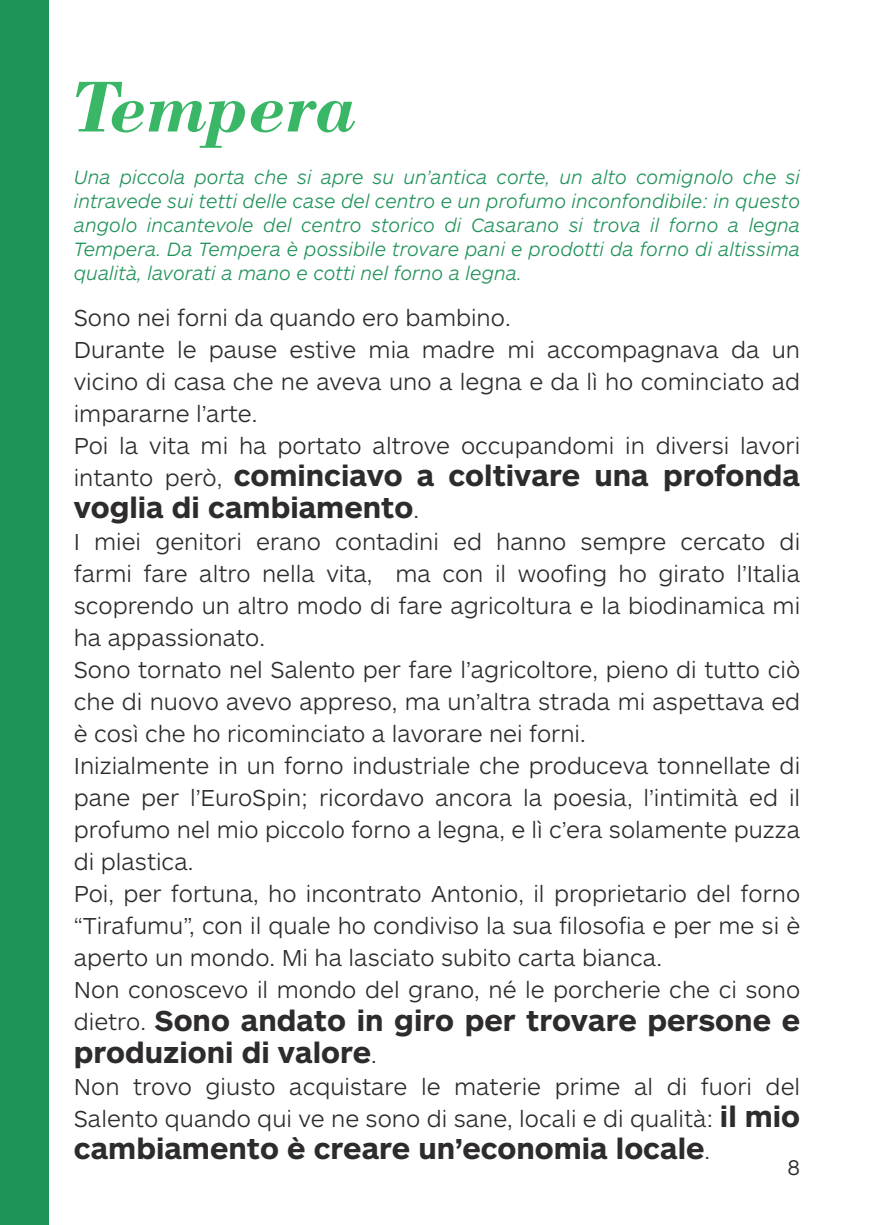
<style>
.page{position:relative;width:874px;height:1225px;background:#fff}
.page>*{position:absolute;margin:0;border:0;box-sizing:border-box;transform-origin:0 0}
.t1{font:italic 700 76px "Bodoni BT";color:#3ab667}
.t2{font:700 30px/32px "ARS Maquette Pro";color:#2e2b2c}
.t3{font:300 24px/32px "ARS Maquette Pro";color:#2e2b2c}
.t4{font:300 22px "ARS Maquette Pro";color:#2e2b2c}
.t5{font:italic 300 20px/24px "ARS Maquette Pro";color:#209359;text-align:justify}
.s1{font-weight:300;font-size:24px}
.s2{font-weight:700;font-size:30px}
</style>
<div class="page">
<div style="left:0;top:0;width:48px;height:1225px;background:#209359"></div>
<h1 class="t1" style="left:74px;top:59px;width:286px">Tempera</h1>
<p class="t5" style="left:74px;top:164px;width:727px">Una piccola porta che si apre su un’antica corte, un alto comignolo che si intravede sui tetti delle case del centro e un profumo inconfondibile: in questo angolo incantevole del centro storico di Casarano si trova il forno a legna Tempera. Da Tempera è possibile trovare pani e prodotti da forno di altissima qualità, lavorati a mano e cotti nel forno a legna.</p>
<p class="t3" style="left:74px;top:301px;width:727px">Sono nei forni da quando ero bambino.<br>Durante le pause estive mia madre mi accompagnava da un vicino di casa che ne aveva uno a legna e da lì ho cominciato ad impararne l’arte.<br>Poi la vita mi ha portato altrove occupandomi in diversi lavori</p>
<p class="t2" style="left:74px;top:458px;width:727px"><span class="s1">intanto però,</span> cominciavo a coltivare una profonda voglia di cambiamento<span class="s1">.</span></p>
<p class="t3" style="left:74px;top:525px;width:727px">I miei genitori erano contadini ed hanno sempre cercato di farmi fare altro nella vita, ma con il woofing ho girato l’Italia scoprendo un altro modo di fare agricoltura e la biodinamica mi ha appassionato.<br>Sono tornato nel Salento per fare l’agricoltore, pieno di tutto ciò che di nuovo avevo appreso, ma un’altra strada mi aspettava ed è così che ho ricominciato a lavorare nei forni.<br>Inizialmente in un forno industriale che produceva tonnellate di pane per l’EuroSpin; ricordavo ancora la poesia, l’intimità ed il profumo nel mio piccolo forno a legna, e lì c’era solamente puzza di plastica.<br>Poi, per fortuna, ho incontrato Antonio, il proprietario del forno “Tirafumu”, con il quale ho condiviso la sua filosofia e per me si è aperto un mondo. Mi ha lasciato subito carta bianca.<br>Non conoscevo il mondo del grano, né le porcherie che ci sono</p>
<p class="t2" style="left:74px;top:1002px;width:727px"><span class="s1">dietro.</span> Sono andato in giro per trovare persone e produzioni di valore<span class="s1">.</span></p>
<p class="t3" style="left:74px;top:1069px;width:727px">Non trovo giusto acquistare le materie prime al di fuori del<br>Salento quando qui ve ne sono di sane, locali e di qualità: <span class="s2">il mio</span></p>
<p class="t2" style="left:74px;top:1130px;width:637px">cambiamento è creare un’economia locale<span class="s1">.</span></p>
<p class="t4" style="left:787px;top:1152px;width:14px">8</p>
</div>
